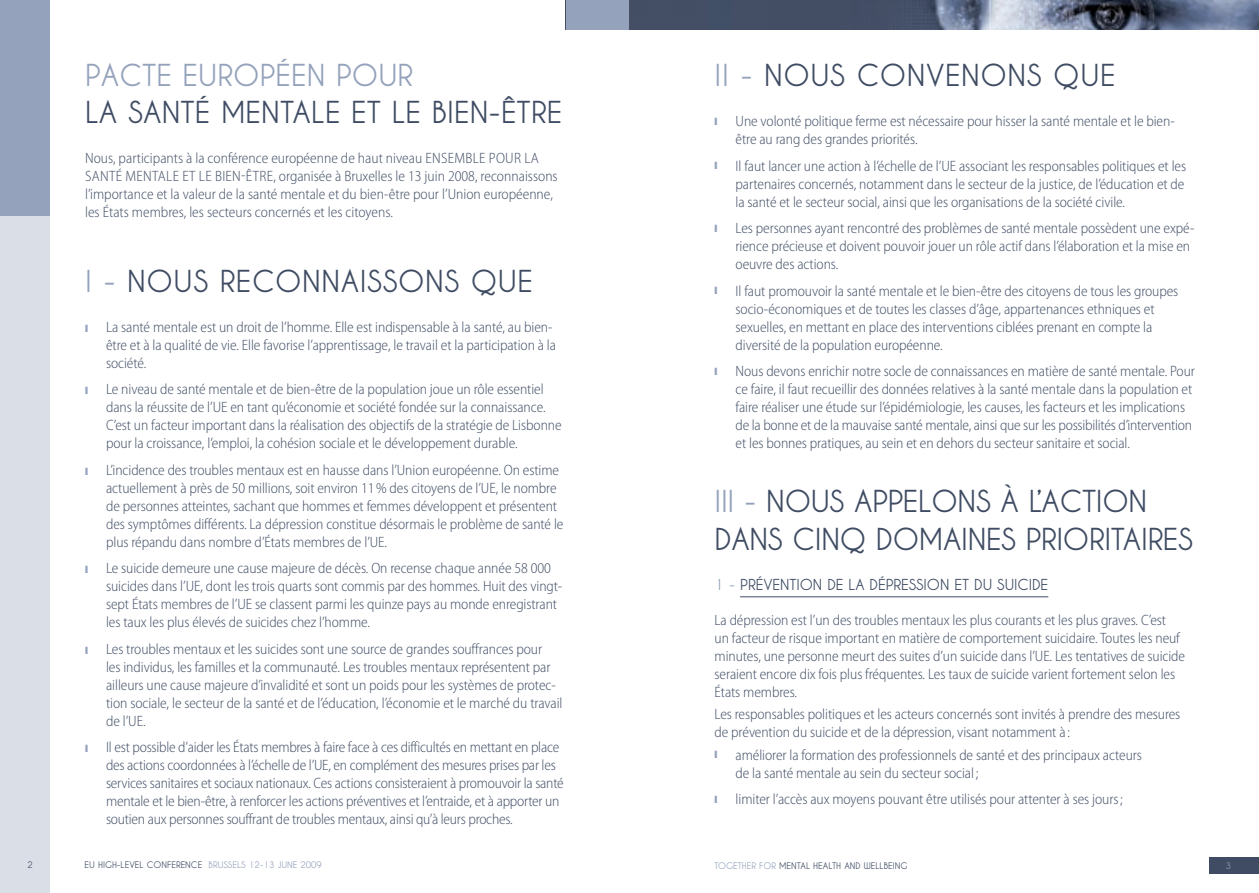
<style>
.page{position:relative;width:1259px;height:893px;background:#fff}
.page>*{position:absolute;margin:0;border:0;box-sizing:border-box;transform-origin:0 0}
.head{font:700 30px/37.5px "Caviar Dreams";letter-spacing:.005em;color:#3f4c63}
.body_def{font:300 semi-condensed 15px/18px "Myriad Pro";letter-spacing:-.005em;color:#3f4c63}
.sub_underlined{font:700 15px "Caviar Dreams";letter-spacing:-.005em;color:#3f4c63}
.t1{font:700 9px "Caviar Dreams";color:#3f4c63}
.t2{font:700 9px "Caviar Dreams";color:#94a2bb}
.s1{color:#94a2bb}
</style>
<div class="page">
<div style="left:0;top:0;width:50px;height:893px;background:#dadee7"></div>
<div style="left:566px;top:0;width:63px;height:30px;background:#94a2bb"></div>
<svg style="left:629px;top:0;width:630px;height:30px;background:#59647b"></svg>
<div style="left:1209px;top:857px;width:50px;height:17px;background:#3f4c63"></div>
<div style="left:0;top:0;width:50px;height:216px;background:#94a2bb"></div>
<hr style="left:740px;top:596px;width:308px;height:1px;background:#3f4c63">
<p class="head" style="left:85px;top:56px;width:479px"><span class="s1">PACTE EUROPÉEN POUR<br></span>LA SANTÉ MENTALE ET LE BIEN-ÊTRE</p>
<p class="body_def" style="left:85px;top:149px;width:474px">Nous, participants à la conférence européenne de haut niveau Ensemble pour la santé mentale et le bien-être, organisée à Bruxelles le 13 juin 2008, reconnaissons l’importance et la valeur de la santé mentale et du bien-être pour l’Union européenne, les États membres, les secteurs concernés et les citoyens.</p>
<p class="head" style="left:85px;top:262px;width:449px"><span class="s1">I -</span> NOUS RECONNAISSONS QUE</p>
<p class="body_def" style="left:106px;top:318px;width:451px;text-indent:-21px"><span class="s1">❙</span> La santé mentale est un droit de l’homme. Elle est indispensable à la santé, au bien&shy;être et à la qualité de vie. Elle favorise l’apprentissage, le travail et la participation à la société.</p>
<p class="body_def" style="left:106px;top:381px;width:457px;text-indent:-21px"><span class="s1">❙</span> Le niveau de santé mentale et de bien-être de la population joue un rôle essentiel dans la réussite de l’UE en tant qu’économie et société fondée sur la connaissance.<br>C’est un facteur important dans la réalisation des objectifs de la stratégie de Lisbonne pour la croissance, l’emploi, la cohésion sociale et le développement durable.</p>
<p class="body_def" style="left:106px;top:461px;width:459px;text-indent:-21px"><span class="s1">❙</span> L’incidence des troubles mentaux est en hausse dans l’Union européenne. On estime actuellement à près de 50 millions, soit environ 11% des citoyens de l’UE, le nombre de personnes atteintes, sachant que hommes et femmes développent et présentent des symptômes différents. La dépression constitue désormais le problème de santé le plus répandu dans nombre d’États membres de l’UE.</p>
<p class="body_def" style="left:106px;top:560px;width:458px;text-indent:-21px"><span class="s1">❙</span> Le suicide demeure une cause majeure de décès. On recense chaque année 58 000 suicides dans l’UE, dont les trois quarts sont commis par des hommes. Huit des vingt&shy;sept États membres de l’UE se classent parmi les quinze pays au monde enregistrant les taux les plus élevés de suicides chez l’homme.</p>
<p class="body_def" style="left:106px;top:640px;width:458px;text-indent:-21px"><span class="s1">❙</span> Les troubles mentaux et les suicides sont une source de grandes souffrances pour<br>les individus, les familles et la communauté. Les troubles mentaux représentent par ailleurs une cause majeure d’invalidité et sont un poids pour les systèmes de protec&shy;tion sociale, le secteur de la santé et de l’éducation, l’économie et le marché du travail de l’UE.</p>
<p class="body_def" style="left:106px;top:739px;width:459px;text-indent:-21px"><span class="s1">❙</span> I l est possible d’aider les États membres à faire face à ces difficultés en mettant en place des actions coordonnées à l’échelle de l’UE, en complément des mesures prises par les services sanitaires et sociaux nationaux. Ces actions consisteraient à promouvoir la santé mentale et le bien-être, à renforcer les actions préventives et l’entraide, et à apporter un soutien aux personnes souffrant de troubles mentaux, ainsi qu’à leurs proches.</p>
<p class="head" style="left:714px;top:56px;width:402px"><span class="s1">II -</span> NOUS CONVENONS QUE</p>
<p class="body_def" style="left:735px;top:113px;width:441px;text-indent:-21px"><span class="s1">❙</span> Une volonté politique ferme est nécessaire pour hisser la santé mentale et le bien&shy;être au rang des grandes priorités.</p>
<p class="body_def" style="left:735px;top:157px;width:452px;text-align:justify;text-indent:-21px"><span class="s1">❙</span> I l faut lancer une action à l’échelle de l’UE associant les responsables politiques et les partenaires concernés, notamment dans le secteur de la justice, de l’éducation et de la santé et le secteur social, ainsi que les organisations de la société civile.</p>
<p class="body_def" style="left:735px;top:220px;width:460px;text-indent:-21px"><span class="s1">❙</span> Les personnes ayant rencontré des problèmes de santé mentale possèdent une expé&shy;rience précieuse et doivent pouvoir jouer un rôle actif dans l’élaboration et la mise en oeuvre des actions.</p>
<p class="body_def" style="left:735px;top:282px;width:444px;text-indent:-21px"><span class="s1">❙</span> I l faut promouvoir la santé mentale et le bien-être des citoyens de tous les groupes socio-économiques et de toutes les classes d’âge, appartenances ethniques et sexuelles, en mettant en place des interventions ciblées prenant en compte la diversité de la population européenne.</p>
<p class="body_def" style="left:735px;top:363px;width:461px;text-indent:-21px"><span class="s1">❙</span> Nous devons enrichir notre socle de connaissances en matière de santé mentale. Pour ce faire, il faut recueillir des données relatives à la santé mentale dans la population et faire réaliser une étude sur l’épidémiologie, les causes, les facteurs et les implications de la bonne et de la mauvaise santé mentale, ainsi que sur les possibilités d’intervention et les bonnes pratiques, au sein et en dehors du secteur sanitaire et social.</p>
<p class="head" style="left:714px;top:482px;width:480px"><span class="s1">III -</span> NOUS APPELONS À L’ACTION<br>DANS CINQ DOMAINES PRIORITAIRES</p>
<p class="sub_underlined" style="left:714px;top:576px;width:335px"><span class="s1">1 -</span> PRÉVENTION DE LA DÉPRESSION ET DU SUICIDE</p>
<p class="body_def" style="left:714px;top:611px;width:472px">La dépression est l’un des troubles mentaux les plus courants et les plus graves. C’est<br>un facteur de risque important en matière de comportement suicidaire. Toutes les neuf minutes, une personne meurt des suites d’un suicide dans l’UE. Les tentatives de suicide seraient encore dix fois plus fréquentes. Les taux de suicide varient fortement selon les États membres.</p>
<p class="body_def" style="left:714px;top:706px;width:467px">Les responsables politiques et les acteurs concernés sont invités à prendre des mesures de prévention du suicide et de la dépression, visant notamment à :</p>
<p class="body_def" style="left:735px;top:746px;width:408px;text-indent:-21px"><span class="s1">❙</span> améliorer la formation des professionnels de santé et des principaux acteurs de la santé mentale au sein du secteur social ;</p>
<p class="body_def" style="left:714px;top:790px;width:410px"><span class="s1">❙</span> limiter l’accès aux moyens pouvant être utilisés pour attenter à ses jours;</p>
<p class="t1" style="left:28px;top:860px;width:7px">2</p>
<p class="t1" style="left:85px;top:860px;width:239px">EU HIGH-LEVEL CONFERENCE <span class="s1">BRUSSELS 12-13 JUNE 2009</span></p>
<p class="t1" style="left:714px;top:861px;width:193px"><span class="s1">TOGETHER FOR</span> MENTAL HEALTH AND WELLBEING</p>
<p class="t2" style="left:1226px;top:861px;width:7px">3</p>
</div>
